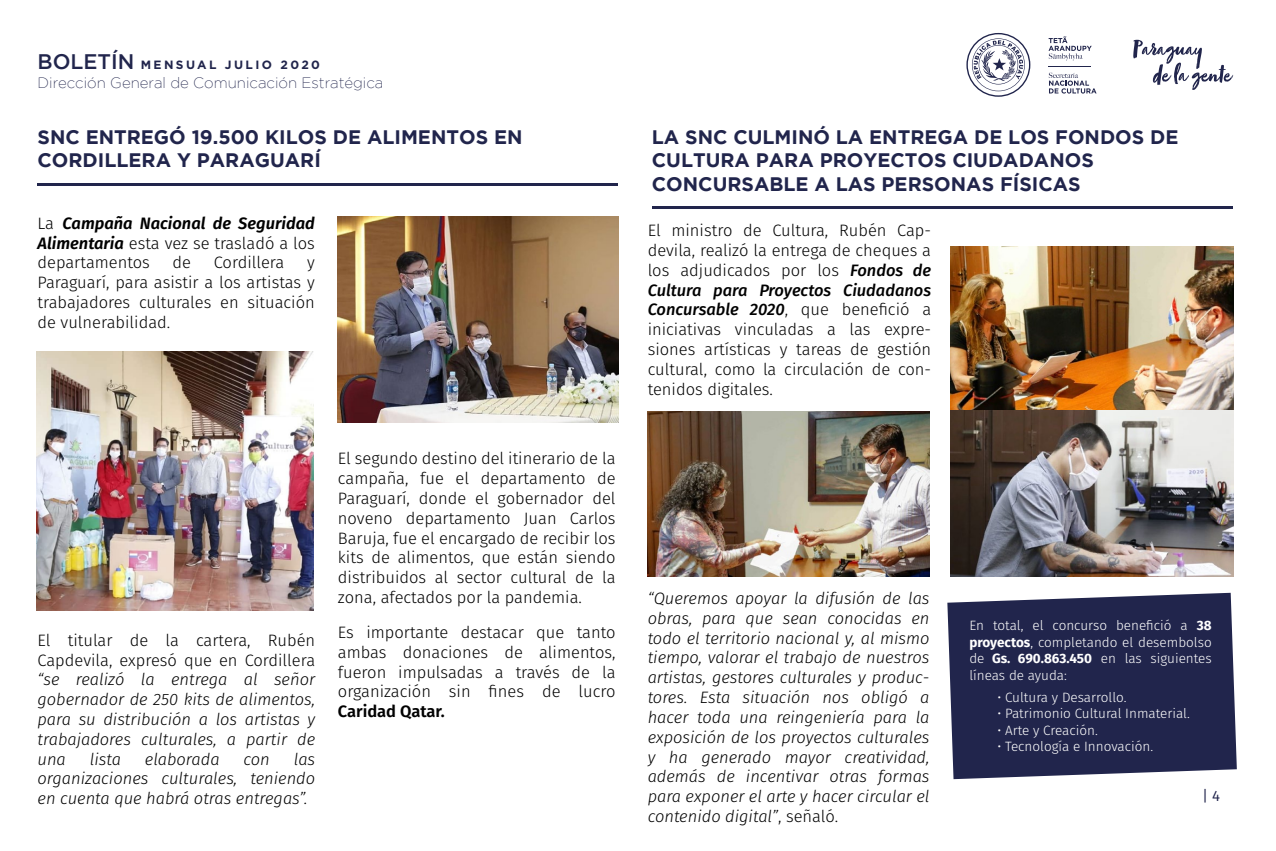
<style>
.page{position:relative;width:1276px;height:851px;background:#fff}
.page>*{position:absolute;margin:0;border:0;box-sizing:border-box;transform-origin:0 0}
.t1{font:700 19.5px/23.4px "Gotham";color:#21254c}
.t2{font:300 16.5px/19.8px "Fira Sans";color:#000;text-align:justify}
.t3{font:italic 300 16.5px/19.8px "Fira Sans";color:#000;text-align:justify}
.t4{font:italic 600 16.5px/19.8px "Fira Sans";color:#000;text-align:justify}
.t5{font:600 16.5px "Fira Sans";color:#000}
.t6{font:200 15px "Gotham";color:#21254c}
.t7{font:15px "Fira Sans";color:#21254c}
.t8{font:300 13.5px/16.5px "Fira Sans";color:#fff;text-align:justify}
.t9{font:700 12px "Gotham";letter-spacing:.2em;color:#21254c}
.s1{font-weight:500;font-size:21px}
.s2{font-weight:300;font-style:normal}
.s3{font-weight:500;font-style:italic}
.s4{font-style:normal}
.s5{font-weight:700}
</style>
<div class="page">
<svg style="left:966px;top:33px;width:64px;height:64px"></svg>
<hr style="left:1048px;top:66px;width:42px;height:1px;background:#21254c">
<svg style="left:1048px;top:36px;width:43px;height:24px"></svg>
<svg style="left:1048px;top:73px;width:48px;height:21px"></svg>
<svg style="left:1133px;top:40px;width:100px;height:50px"></svg>
<hr style="left:38px;top:183px;width:580px;height:3px;background:#21254c">
<hr style="left:652px;top:206px;width:580px;height:3px;background:#21254c">
<img style="left:647px;top:411px;width:282px;height:165px">
<img style="left:950px;top:246px;width:283px;height:164px">
<img style="left:36px;top:351px;width:278px;height:259px">
<img style="left:338px;top:216px;width:281px;height:206px">
<img style="left:950px;top:410px;width:283px;height:166px">
<svg style="left:947px;top:592px;width:289px;height:187px;fill:#21254c"></svg>
<p class="t9" style="left:38px;top:58px;width:284px"><span class="s1">BOLETÍN</span> MENSUAL JULIO 2020</p>
<p class="t6" style="left:38px;top:74px;width:347px">Dirección General de Comunicación Estratégica</p>
<p class="t1" style="left:38px;top:125px;width:486px">SNC ENTREGÓ 19.500 KILOS DE ALIMENTOS EN<br>CORDILLERA Y PARAGUARÍ</p>
<p class="t4" style="left:38px;top:212px;width:279px"><span class="s2">La</span> Campaña Nacional de Seguridad Alimentaria <span class="s2">esta vez se trasladó a los departamentos</span></p>
<p class="t2" style="left:173px;top:252px;width:20px">de</p>
<p class="t2" style="left:214px;top:252px;width:72px">Cordillera</p>
<p class="t2" style="left:38px;top:252px;width:279px;text-indent:269px">y Paraguarí, para asistir a los artistas y trabajadores culturales en situación de vulnerabilidad.</p>
<p class="t2" style="left:38px;top:630px;width:279px">El titular de la cartera, Rubén<br>Capdevila, expresó que en Cordillera</p>
<p class="t3" style="left:38px;top:669px;width:279px">“se realizó la entrega al señor gobernador de 250 kits de alimentos, para su distribución a los artistas y trabajadores culturales, a partir de una</p>
<p class="t3" style="left:90px;top:748px;width:33px">lista</p>
<p class="t3" style="left:145px;top:748px;width:76px">elaborada</p>
<p class="t3" style="left:243px;top:748px;width:28px">con</p>
<p class="t3" style="left:38px;top:748px;width:279px;text-indent:256px">las organizaciones culturales, teniendo en cuenta que habrá otras entregas”.</p>
<p class="t2" style="left:338px;top:448px;width:279px">El segundo destino del itinerario de la campaña, fue el departamento de Paraguarí, donde el gobernador del noveno departamento Juan Carlos Baruja, fue el encargado de recibir los kits de alimentos, que están siendo distribuidos al sector cultural de la zona, afectados por la pandemia.</p>
<p class="t2" style="left:338px;top:622px;width:279px">Es importante destacar que tanto ambas donaciones de alimentos, fueron impulsadas a través de la organización sin fines de lucro</p>
<p class="t5" style="left:338px;top:697px;width:108px">Caridad Qatar.</p>
<p class="t1" style="left:652px;top:125px;width:528px">LA SNC CULMINÓ LA ENTREGA DE LOS FONDOS DE<br>CULTURA PARA PROYECTOS CIUDADANOS<br>CONCURSABLE A LAS PERSONAS FÍSICAS</p>
<p class="t2" style="left:647px;top:220px;width:285px">El ministro de Cultura, Rubén Cap&shy;devila, realizó la entrega de cheques a los adjudicados por los <span class="s3">Fondos de Cultura para Proyectos Ciudadanos Concursable 2020</span>, que benefició a iniciativas vinculadas a las expre&shy;siones artísticas y tareas de gestión cultural, como la circulación de con&shy;tenidos digitales.</p>
<p class="t3" style="left:647px;top:588px;width:283px">“Queremos apoyar la difusión de las obras, para que sean conocidas en todo el territorio nacional y, al mismo tiempo, valorar el trabajo de nuestros artistas, gestores culturales y produc&shy;tores. Esta situación nos obligó a hacer toda una reingeniería para la exposición de los proyectos culturales y ha generado mayor creatividad, además de incentivar otras formas para exponer el arte y hacer circular el contenido digital”<span class="s4">, señaló.</span></p>
<p class="t8" style="left:969px;top:617px;width:244px">En total, el concurso benefició a <span class="s5">38 proyectos</span>, completando el desembolso de <span class="s5">Gs. 690.863.450</span> en las siguientes líneas de ayuda:</p>
<p class="t8" style="left:997px;top:688px;width:131px">• Cultura y Desarrollo.</p>
<p class="t8" style="left:997px;top:705px;width:194px">• Patrimonio Cultural Inmaterial.</p>
<p class="t8" style="left:997px;top:721px;width:102px">• Arte y Creación.</p>
<p class="t8" style="left:997px;top:738px;width:157px">• Tecnología e Innovación.</p>
<p class="t7" style="left:1202px;top:784px;width:20px">| 4</p>
</div>
